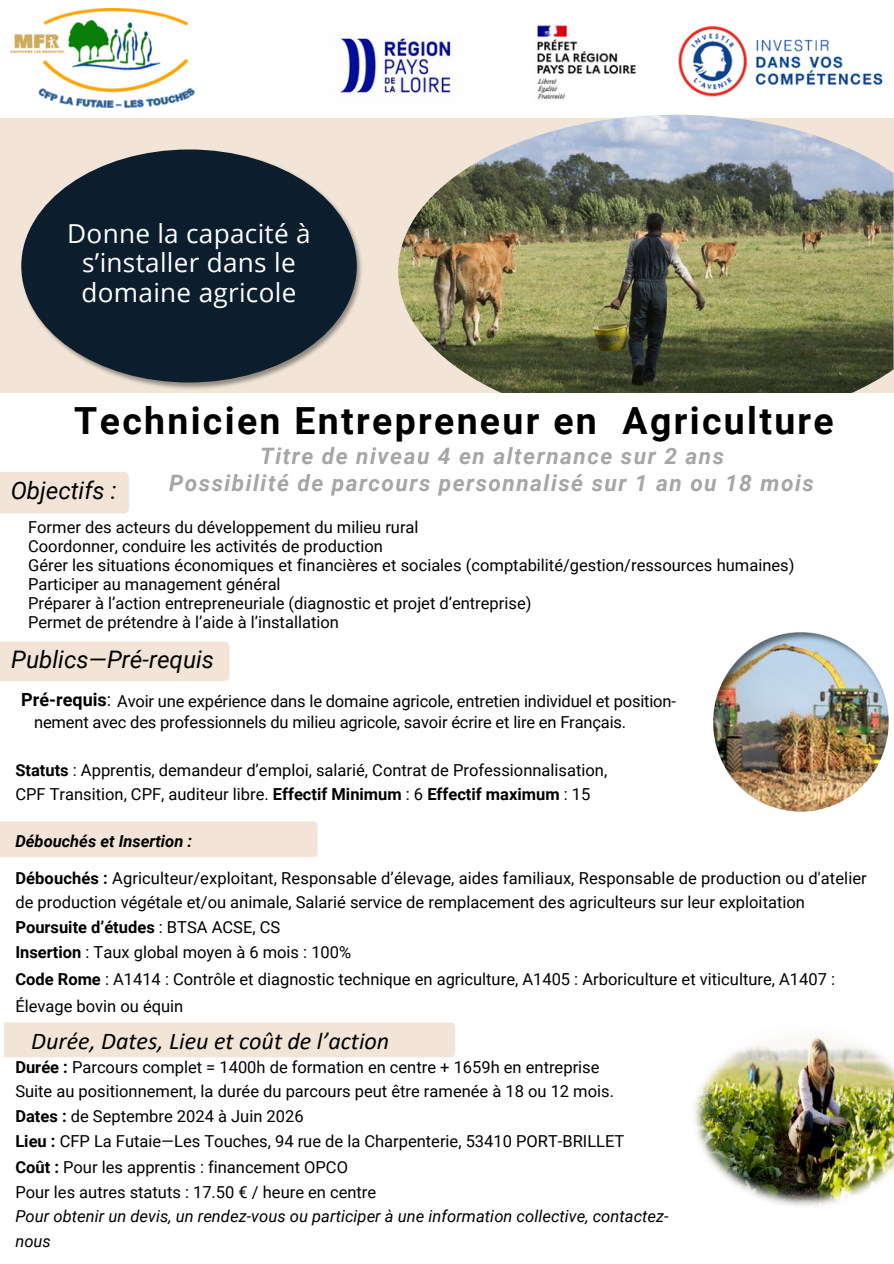
<style>
.page{position:relative;width:894px;height:1264px;background:#fff}
.page>*{position:absolute;margin:0;border:0;box-sizing:border-box;transform-origin:0 0}
.t1{font:700 37.35px "Roboto";letter-spacing:.065em;color:#000}
.t2{font:26.1px/29.2px "Open Sans";letter-spacing:.01em;color:#fff;text-align:center}
.t3{font:italic 24.15px "Calibri";color:#000}
.t4{font:italic 24.15px "Roboto";color:#000}
.t5{font:italic 700 22.65px/27px "Roboto";letter-spacing:.065em;color:#a6a6a6;text-align:center}
.t6{font:16.5px/19.2px "Roboto";color:#000}
.t7{font:italic 16.5px/24.8px "Roboto";letter-spacing:.005em;color:#000}
.t8{font:700 16.5px "Roboto";color:#000}
.t9{font:italic 700 16.5px "Roboto";color:#000}
.s1{font-weight:700;font-size:18px}
.s2{font-size:18px}
.s3{font-weight:700}
.s4{font-weight:400}
</style>
<div class="page">
<div style="left:0;top:11px;width:893px;height:423px;background:#f2e5d7"></div>
<img style="left:21px;top:156px;width:341px;height:233px">
<div style="left:0;top:472px;width:129px;height:41px;background:#f2e5d7"></div>
<div style="left:0;top:641px;width:229px;height:40px;background:#f2e5d7"></div>
<div style="left:0;top:0;width:893px;height:118px;background:#fff"></div>
<div style="left:21px;top:149px;width:336px;height:233px;background:#0c1e2e;border-radius:50%"></div>
<img style="left:398px;top:115px;width:495px;height:312px">
<div style="left:0;top:393px;width:892px;height:52px;background:#fff"></div>
<div style="left:5px;top:1022px;width:450px;height:35px;background:#f2e5d7"></div>
<div style="left:0;top:821px;width:317px;height:36px;background:#f2e5d7"></div>
<img style="left:713px;top:632px;width:175px;height:180px">
<img style="left:694px;top:1035px;width:199px;height:171px">
<img style="left:11px;top:8px;width:183px;height:99px">
<img style="left:340px;top:25px;width:543px;height:74px">
<p class="t2" style="left:67px;top:218px;width:245px">Donne la capacité à s’installer dans le domaine agricole</p>
<p class="t1" style="left:74px;top:399px;width:760px">Technicien Entrepreneur en Agriculture</p>
<h4 class="t4" style="left:11px;top:476px;width:107px">Objectifs :</h4>
<p class="t5" style="left:169px;top:442px;width:646px">Titre de niveau 4 en alternance sur 2 ans<br>Possibilité de parcours personnalisé sur 1 an ou 18 mois</p>
<p class="t6" style="left:28px;top:517px;width:392px">Former des acteurs du développement du milieu rural</p>
<p class="t6" style="left:28px;top:536px;width:356px">Coordonner, conduire les activités de production</p>
<p class="t6" style="left:28px;top:556px;width:767px">Gérer les situations économiques et financières et sociales (comptabilité/gestion/ressources humaines)<br>Participer au management général</p>
<p class="t6" style="left:28px;top:594px;width:504px">Préparer à l’action entrepreneuriale (diagnostic et projet d’entreprise)</p>
<p class="t6" style="left:28px;top:613px;width:312px">Permet de prétendre à l’aide à l’installation</p>
<p class="t4" style="left:11px;top:646px;width:204px">Publics—Pré-requis</p>
<p class="t6" style="left:21px;top:692px;width:656px"><span class="s1">Pré-requis</span><span class="s2">:</span> Avoir une expérience dans le domaine agricole, entretien individuel et position-</p>
<p class="t6" style="left:34px;top:712px;width:593px">nement avec des professionnels du milieu agricole, savoir écrire et lire en Français.</p>
<p class="t6" style="left:15px;top:760px;width:593px"><span class="s3">Statuts</span> : Apprentis, demandeur d’emploi, salarié, Contrat de Professionnalisation,</p>
<p class="t6" style="left:15px;top:785px;width:576px">CPF Transition, CPF, auditeur libre. <span class="s3">Effectif Minimum</span> : 6 <span class="s3">Effectif maximum</span> : 15</p>
<h2 class="t9" style="left:15px;top:831px;width:178px">Débouchés et Insertion :</h2>
<p class="t6" style="left:15px;top:869px;width:852px"><span class="s3">Débouchés :</span> Agriculteur/exploitant, Responsable d’élevage, aides familiaux, Responsable de production ou d'atelier</p>
<p class="t6" style="left:15px;top:892px;width:790px">de production végétale et/ou animale, Salarié service de remplacement des agriculteurs sur leur exploitation</p>
<p class="t8" style="left:15px;top:918px;width:266px">Poursuite d’études <span class="s4">: BTSA ACSE, CS</span></p>
<p class="t6" style="left:15px;top:942px;width:337px"><span class="s3">Insertion</span> : Taux global moyen à 6 mois : 100%</p>
<p class="t6" style="left:15px;top:965px;width:821px;line-height:27.2px"><span class="s3">Code Rome</span> : A1414 : Contrôle et diagnostic technique en agriculture, A1405 : Arboriculture et viticulture, A1407 :<br>Élevage bovin ou équin</p>
<p class="t3" style="left:31px;top:1030px;width:359px">Durée, Dates, Lieu et coût de l’action</p>
<p class="t6" style="left:15px;top:1057px;width:585px"><span class="s3">Durée :</span> Parcours complet = 1400h de formation en centre + 1659h en entreprise</p>
<p class="t6" style="left:15px;top:1082px;width:600px">Suite au positionnement, la durée du parcours peut être ramenée à 18 ou 12 mois.</p>
<h1 class="t6" style="left:15px;top:1106px;width:290px"><span class="s3">Dates :</span> de Septembre 2024 à Juin 2026</h1>
<h3 class="t6" style="left:15px;top:1131px;width:610px"><span class="s3">Lieu :</span> CFP La Futaie—Les Touches, 94 rue de la Charpenterie, 53410 PORT-BRILLET</h3>
<p class="t6" style="left:15px;top:1157px;width:334px"><span class="s3">Coût :</span> Pour les apprentis : financement OPCO</p>
<p class="t6" style="left:15px;top:1182px;width:362px">Pour les autres statuts : 17.50 € / heure en centre</p>
<h2 class="t7" style="left:15px;top:1204px;width:654px">Pour obtenir un devis, un rendez-vous ou participer à une information collective, contactez&shy;nous</h2>
</div>
